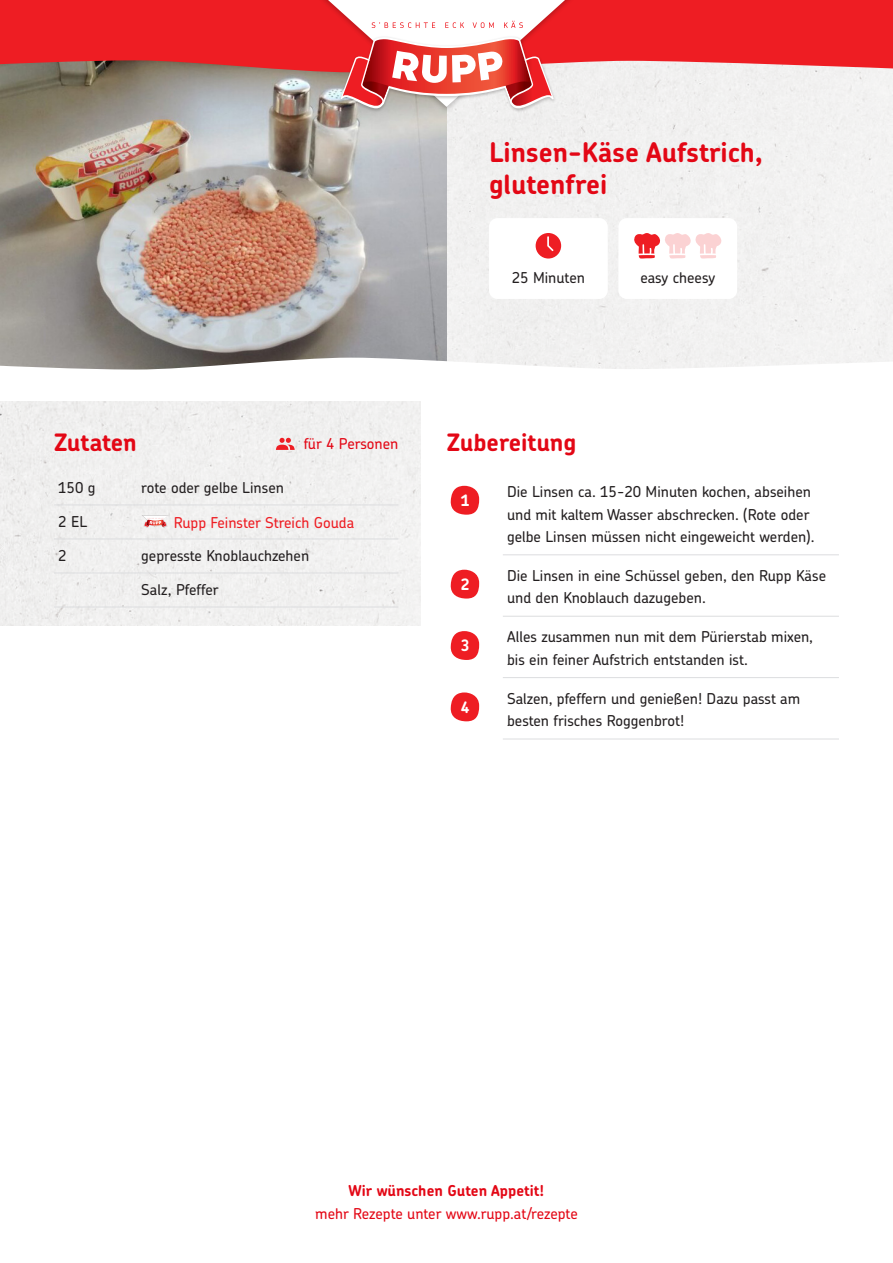
<style>
.page{position:relative;width:893px;height:1263px;background:#fff}
.page>*{position:absolute;margin:0;border:0;box-sizing:border-box;transform-origin:0 0}
.t1{font:700 27px/32.4px "Chevin Pro";color:#e30715}
.t2{font:700 24px "Chevin Pro";letter-spacing:-.005em;color:#e30715}
.t3{font:700 15.75px "Chevin Pro";color:#fff}
.t4{font:500 15px/22.5px "Chevin Pro";color:#231f20}
.t5{font:500 15px "Chevin Pro";color:#e30715}
.t6{font:700 15px "Chevin Pro";color:#e30715}
.t7{font:500 15px "Chevin Pro";color:#ee1d23}
</style>
<div class="page">
<div style="left:0;top:402px;width:421px;height:223px;background:#f0f0ef"></div>
<div style="left:446px;top:72px;width:447px;height:286px;background:#f1f1f1"></div>
<div style="left:489px;top:218px;width:119px;height:81px;background:#fff;border-radius:9px"></div>
<div style="left:618px;top:218px;width:119px;height:81px;background:#fff;border-radius:9px"></div>
<svg style="left:536px;top:233px;width:25px;height:26px"></svg>
<svg style="left:634px;top:233px;width:88px;height:26px"></svg>
<hr style="left:503px;top:554px;width:336px;height:1px;background:#dcdddf">
<hr style="left:503px;top:616px;width:336px;height:1px;background:#dcdddf">
<hr style="left:503px;top:677px;width:336px;height:1px;background:#dcdddf">
<hr style="left:503px;top:739px;width:336px;height:1px;background:#dcdddf">
<svg style="left:450px;top:486px;width:29px;height:29px"></svg>
<svg style="left:450px;top:570px;width:29px;height:28px"></svg>
<svg style="left:450px;top:631px;width:29px;height:29px"></svg>
<svg style="left:450px;top:692px;width:29px;height:29px"></svg>
<svg style="left:275px;top:438px;width:21px;height:12px"></svg>
<hr style="left:54px;top:539px;width:83px;height:1px;background:#dcdddf">
<hr style="left:137px;top:539px;width:261px;height:1px;background:#dcdddf">
<hr style="left:54px;top:573px;width:83px;height:1px;background:#dcdddf">
<hr style="left:137px;top:573px;width:261px;height:1px;background:#dcdddf">
<hr style="left:54px;top:607px;width:83px;height:1px;background:#dcdddf">
<hr style="left:137px;top:607px;width:261px;height:1px;background:#dcdddf">
<hr style="left:54px;top:505px;width:83px;height:1px;background:#dcdddf">
<hr style="left:137px;top:505px;width:261px;height:1px;background:#dcdddf">
<img style="left:141px;top:516px;width:28px;height:12px">
<img style="left:144px;top:527px;width:23px;height:1px">
<svg style="left:143px;top:516px;width:25px;height:11px"></svg>
<img style="left:0;top:72px;width:446px;height:286px">
<svg style="left:0;top:0;width:893px;height:72px;background:#e72e32"></svg>
<img style="left:315px;top:0;width:263px;height:115px">
<img style="left:337px;top:108px;width:220px;height:5px">
<svg style="left:328px;top:0;width:237px;height:108px"></svg>
<svg style="left:0;top:358px;width:893px;height:12px"></svg>
<h1 class="t1" style="left:489px;top:136px;width:275px">Linsen-Käse Aufstrich, glutenfrei</h1>
<p class="t4" style="left:512px;top:266px;width:75px">25 Minuten</p>
<p class="t4" style="left:640px;top:266px;width:76px">easy cheesy</p>
<h2 class="t2" style="left:54px;top:426px;width:84px">Zutaten</h2>
<p class="t4" style="left:58px;top:476px;width:39px">150 g</p>
<p class="t4" style="left:141px;top:476px;width:144px">rote oder gelbe Linsen</p>
<p class="t4" style="left:58px;top:510px;width:30px">2 EL</p>
<p class="t7" style="left:174px;top:513px;width:182px">Rupp Feinster Streich Gouda</p>
<p class="t4" style="left:58px;top:544px;width:10px">2</p>
<p class="t4" style="left:141px;top:544px;width:169px">gepresste Knoblauchzehen</p>
<p class="t4" style="left:141px;top:578px;width:79px">Salz, Pfeffer</p>
<p class="t5" style="left:304px;top:434px;width:96px">für 4 Personen</p>
<h2 class="t2" style="left:447px;top:426px;width:131px">Zubereitung</h2>
<p class="t3" style="left:461px;top:490px;width:10px">1</p>
<p class="t4" style="left:507px;top:480px;width:309px">Die Linsen ca. 15-20 Minuten kochen, abseihen und mit kaltem Wasser abschrecken. (Rote oder gelbe Linsen müssen nicht eingeweicht werden).</p>
<p class="t3" style="left:461px;top:574px;width:10px">2</p>
<p class="t4" style="left:507px;top:564px;width:320px">Die Linsen in eine Schüssel geben, den Rupp Käse und den Knoblauch dazugeben.</p>
<p class="t3" style="left:461px;top:635px;width:10px">3</p>
<p class="t4" style="left:507px;top:625px;width:307px">Alles zusammen nun mit dem Pürierstab mixen, bis ein feiner Aufstrich entstanden ist.</p>
<p class="t3" style="left:461px;top:697px;width:10px">4</p>
<p class="t4" style="left:507px;top:687px;width:295px">Salzen, pfeffern und genießen! Dazu passt am besten frisches Roggenbrot!</p>
<p class="t6" style="left:349px;top:1181px;width:197px">Wir wünschen Guten Appetit!</p>
<p class="t5" style="left:315px;top:1203px;width:264px">mehr Rezepte unter www.rupp.at/rezepte</p>
</div>
